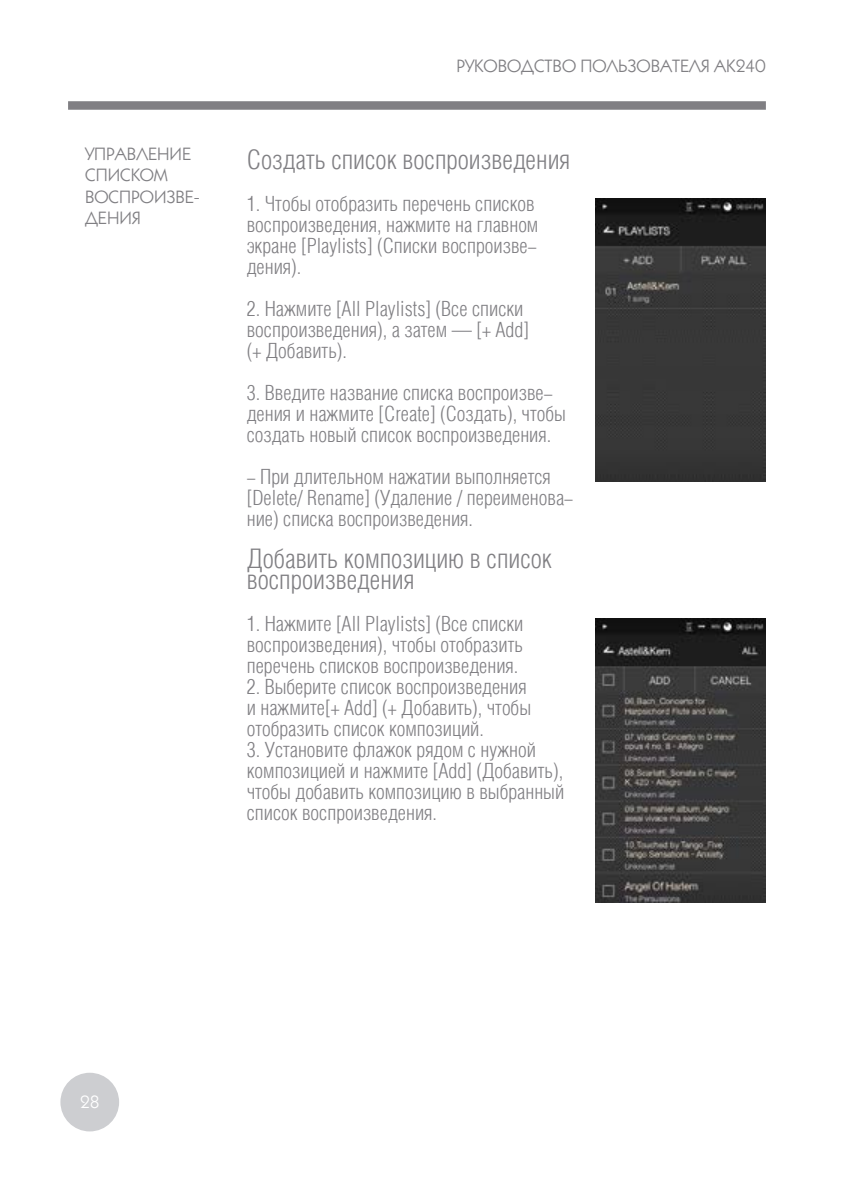
<style>
.page{position:relative;width:851px;height:1191px;background:#fff}
.page>*{position:absolute;margin:0;border:0;box-sizing:border-box;transform-origin:0 0}
.t1{font:300 27px/21px "Helios Cond";color:#807f83}
.t2{font:300 21px/21px "Helios Cond";color:#807f83}
.t3{font:18px/21.6px "Kabel C";color:#807f83}
.t4{font:18px "Kabel C";color:#fff}
</style>
<div class="page">
<div style="left:68px;top:101px;width:697px;height:9px;background:#807f83"></div>
<div style="left:60px;top:1072px;width:59px;height:59px;background:#cdced1;border-radius:50%"></div>
<img style="left:595px;top:198px;width:170px;height:284px">
<img style="left:595px;top:618px;width:170px;height:284px">
<p class="t3" style="left:456px;top:54px;width:311px">РУКОВОДСТВО ПОЛЬЗОВАТЕЛЯ AK240</p>
<p class="t3" style="left:85px;top:142px;width:116px">УПРАВЛЕНИЕ<br>СПИСКОМ<br>ВОСПРОИЗВЕ-<br>ДЕНИЯ</p>
<p class="t1" style="left:247px;top:149px;width:325px">Создать список воспроизведения</p>
<p class="t2" style="left:247px;top:193px;width:293px">1. Чтобы отобразить перечень списков воспроизведения, нажмите на главном экране [Playlists] (Списки воспроизве&shy;дения).</p>
<p class="t2" style="left:247px;top:298px;width:284px">2. Нажмите [All Playlists] (Все списки воспроизведения), а затем — [+ Add] (+ Добавить).</p>
<p class="t2" style="left:247px;top:382px;width:320px">3. Введите название списка воспроизве&shy;дения и нажмите [Create] (Создать), чтобы создать новый список воспроизведения.</p>
<p class="t2" style="left:247px;top:466px;width:328px">- При длительном нажатии выполняется [Delete/ Rename] (Удаление / переименова&shy;ние) списка воспроизведения.</p>
<p class="t1" style="left:247px;top:548px;width:306px">Добавить композицию в список воспроизведения</p>
<p class="t2" style="left:247px;top:613px;width:278px;text-align:justify">1. Нажмите [All Playlists] (Все списки воспроизведения), чтобы отобразить перечень списков воспроизведения.</p>
<p class="t2" style="left:247px;top:676px;width:286px">2. Выберите список воспроизведения и нажмите[+ Add] (+ Добавить), чтобы отобразить список композиций.</p>
<p class="t2" style="left:247px;top:739px;width:319px">3. Установите флажок рядом с нужной композицией и нажмите [Add] (Добавить), чтобы добавить композицию в выбранный список воспроизведения.</p>
<p class="t4" style="left:80px;top:1091px;width:20px">28</p>
</div>
